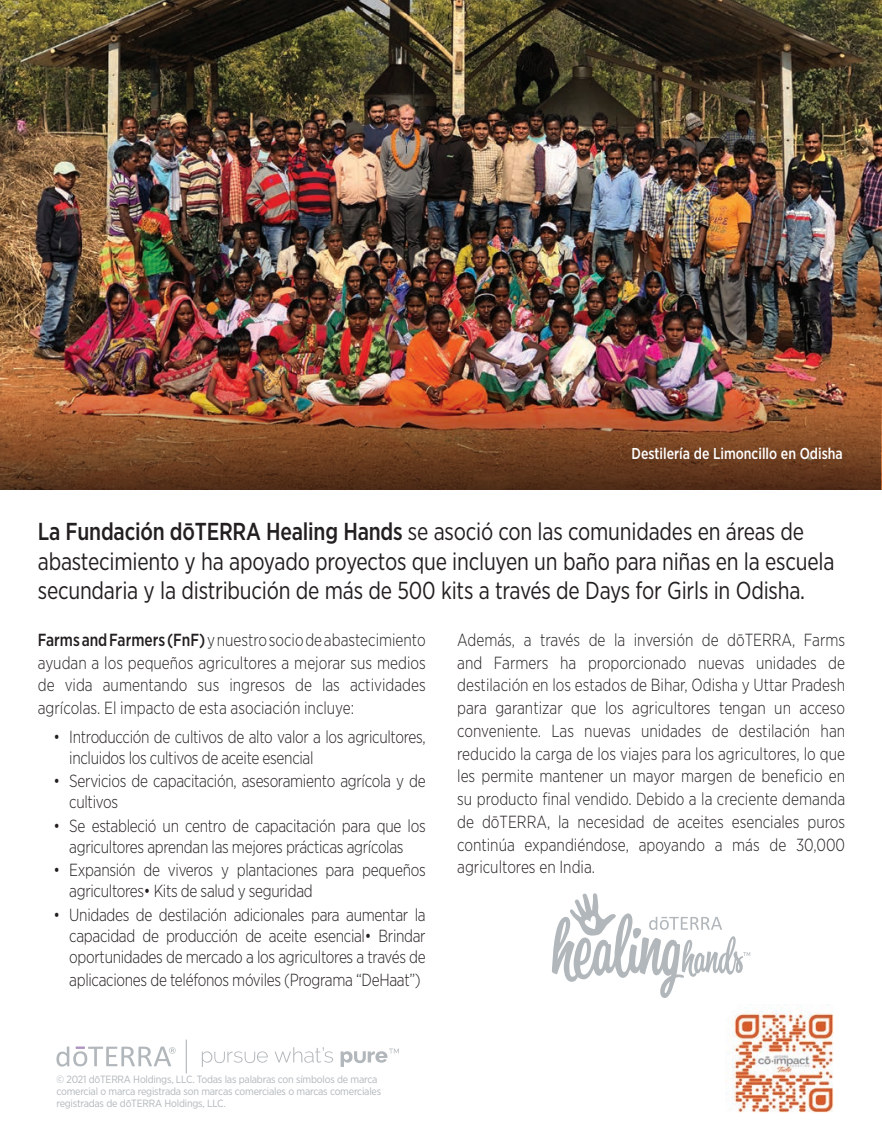
<style>
.page{position:relative;width:882px;height:1134px;background:#fff}
.page>*{position:absolute;margin:0;border:0;box-sizing:border-box;transform-origin:0 0}
.t1{font:24.5px/29.8px "Gotham Narrow";letter-spacing:-.01em;color:#231f20;scale:.9 1}
.t2{font:300 17.5px/22.8px "Gotham Narrow";letter-spacing:-.02em;color:#231f20;text-align:justify;scale:.9 1}
.t3{font:500 15.75px "Gotham Narrow";color:#fff;scale:.9 1}
.t4{font:10.5px/12.2px "Gotham Narrow";letter-spacing:-.02em;color:#b2b7bb}
.s1{font-weight:500}
</style>
<div class="page">
<img style="left:0;top:0;width:882px;height:489px">
<img style="left:0;top:389px;width:881px;height:101px">
<div style="left:600px;top:414px;width:274px;height:79px;background:#231f20;opacity:.35"></div>
<svg style="left:552px;top:893px;width:198px;height:105px"></svg>
<svg style="left:341px;top:1049px;width:58px;height:18px"></svg>
<svg style="left:202px;top:1051px;width:66px;height:16px"></svg>
<svg style="left:275px;top:1047px;width:58px;height:16px"></svg>
<hr style="left:186px;top:1039px;width:1px;height:35px;background:#b2b7bb">
<svg style="left:56px;top:1046px;width:120px;height:21px"></svg>
<img style="left:725px;top:1004px;width:109px;height:109px">
<p class="t3" style="left:632px;top:443px;width:236px">Destilería de Limoncillo en Odisha</p>
<p class="t1" style="left:38px;top:516px;width:887px"><span class="s1">La Fundación dōTERRA Healing Hands</span> se asoció con las comunidades en áreas de abastecimiento y ha apoyado proyectos que incluyen un baño para niñas en la escuela secundaria y la distribución de más de 500 kits a través de Days for Girls in Odisha.</p>
<p class="t2" style="left:38px;top:628px;width:433px"><span class="s1">Farms and Farmers (FnF)</span> y nuestro socio de abastecimiento ayudan a los pequeños agricultores a mejorar sus medios de vida aumentando sus ingresos de las actividades agrícolas. El impacto de esta asociación incluye:</p>
<p class="t2" style="left:69px;top:726px;width:398px;line-height:21px;text-indent:-16px">• Introducción de cultivos de alto valor a los agricultores, incluidos los cultivos de aceite esencial</p>
<p class="t2" style="left:69px;top:770px;width:398px;line-height:21px;text-indent:-16px">• Servicios de capacitación, asesoramiento agrícola y de cultivos</p>
<p class="t2" style="left:54px;top:815px;width:415px;line-height:21px;text-align:center">• Se estableció un centro de capacitación para que los agricultores aprendan las mejores prácticas agrícolas</p>
<p class="t2" style="left:69px;top:859px;width:398px;line-height:21px;text-indent:-16px">• Expansión de viveros y plantaciones para pequeños agricultores• Kits de salud y seguridad</p>
<p class="t2" style="left:69px;top:904px;width:398px;line-height:21px;text-indent:-16px">• Unidades de destilación adicionales para aumentar la capacidad de producción de aceite esencial• Brindar oportunidades de mercado a los agricultores a través de</p>
<p class="t2" style="left:69px;top:968px;width:392px">aplicaciones de teléfonos móviles (Programa “DeHaat”)</p>
<p class="t2" style="left:457px;top:628px;width:433px">Además, a través de la inversión de dōTERRA, Farms and Farmers ha proporcionado nuevas unidades de destilación en los estados de Bihar, Odisha y Uttar Pradesh para garantizar que los agricultores tengan un acceso conveniente. Las nuevas unidades de destilación han reducido la carga de los viajes para los agricultores, lo que les permite mantener un mayor margen de beneficio en su producto final vendido. Debido a la creciente demanda de dōTERRA, la necesidad de aceites esenciales puros continúa expandiéndose, apoyando a más de 30,000 agricultores en India.</p>
<p class="t4" style="left:56px;top:1073px;width:326px">© 2021 dōTERRA Holdings, LLC. Todas las palabras con símbolos de marca comercial o marca registrada son marcas comerciales o marcas comerciales registradas de dōTERRA Holdings, LLC.</p>
</div>
